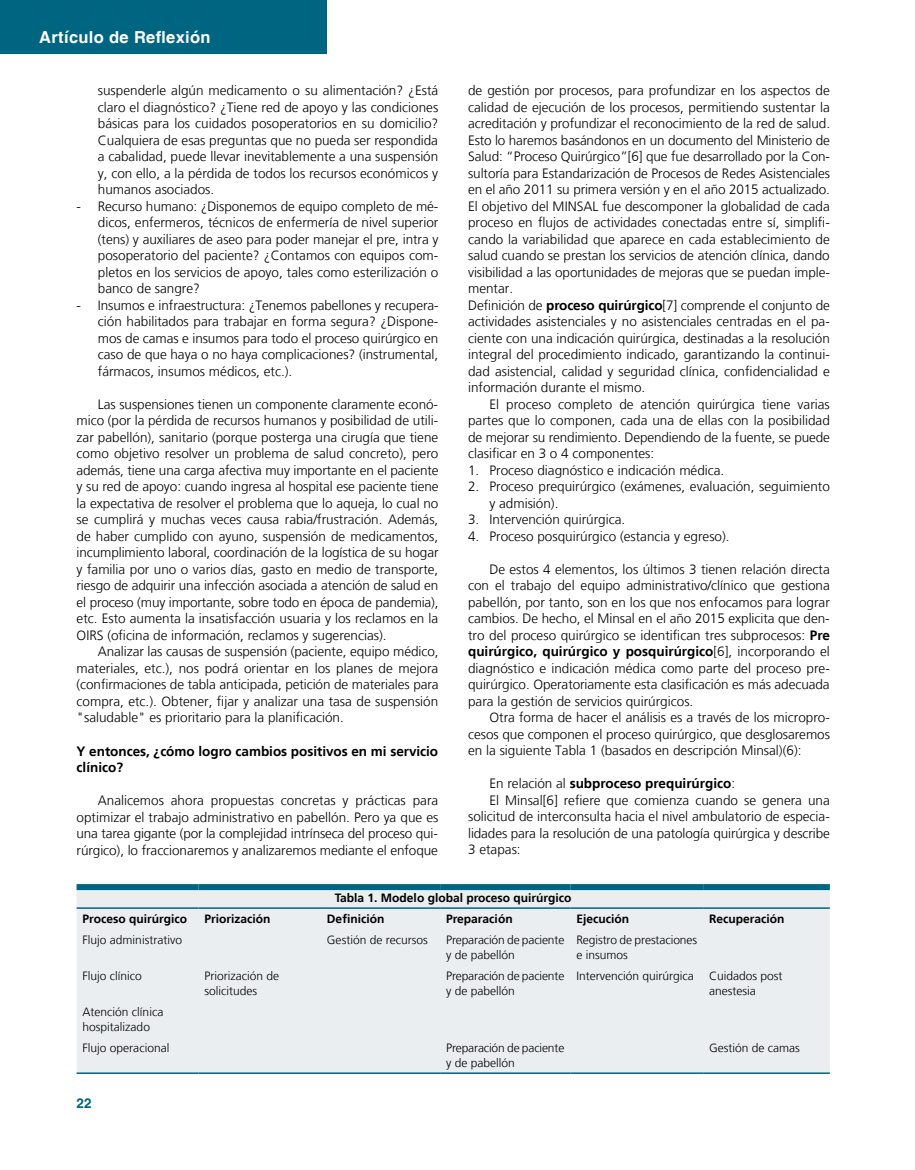
<style>
.page{position:relative;width:915px;height:1170px;background:#fff}
.page>*{position:absolute;margin:0;border:0;box-sizing:border-box;transform-origin:0 0}
.t1{font:700 16.5px "Helvetica";letter-spacing:.02em;color:#fff}
.t2{font:300 13.5px/16.5px "Frutiger LT";color:#000;text-align:justify}
.t3{font:700 13.5px/16.5px "Frutiger LT";color:#000}
.t4{font:700 13.5px "Helvetica";color:#006580}
.t5{font:300 12px/15px "Frutiger LT";color:#000}
.t6{font:700 12px "Frutiger LT";color:#000}
.s1{font-weight:700}
.s2{font-weight:300}
</style>
<div class="page">
<div style="left:0;top:0;width:326px;height:54px;background:#006580"></div>
<div style="left:77px;top:890px;width:752px;height:182px;background:#eaeef0"></div>
<div style="left:77px;top:884px;width:121px;height:6px;background:#006580"></div>
<div style="left:198px;top:884px;width:123px;height:6px;background:#006580"></div>
<div style="left:321px;top:884px;width:119px;height:6px;background:#006580"></div>
<div style="left:440px;top:884px;width:130px;height:6px;background:#006580"></div>
<div style="left:570px;top:884px;width:133px;height:6px;background:#006580"></div>
<div style="left:703px;top:884px;width:126px;height:6px;background:#006580"></div>
<hr style="left:77px;top:907px;width:121px;height:1px;background:#006580">
<hr style="left:198px;top:907px;width:123px;height:1px;background:#006580">
<hr style="left:321px;top:907px;width:119px;height:1px;background:#006580">
<hr style="left:440px;top:907px;width:130px;height:1px;background:#006580">
<hr style="left:570px;top:907px;width:133px;height:1px;background:#006580">
<hr style="left:703px;top:907px;width:126px;height:1px;background:#006580">
<hr style="left:77px;top:1072px;width:121px;height:1px;background:#006580">
<hr style="left:198px;top:1072px;width:123px;height:1px;background:#006580">
<hr style="left:321px;top:1072px;width:119px;height:1px;background:#006580">
<hr style="left:440px;top:1072px;width:130px;height:1px;background:#006580">
<hr style="left:570px;top:1072px;width:133px;height:1px;background:#006580">
<hr style="left:703px;top:1072px;width:126px;height:1px;background:#006580">
<p class="t1" style="left:39px;top:27px;width:173px">Artículo de Reflexión</p>
<p class="t2" style="left:468px;top:82px;width:363px">de gestión por procesos, para profundizar en los aspectos de calidad de ejecución de los procesos, permitiendo sustentar la acreditación y profundizar el reconocimiento de la red de salud.<br>Esto lo haremos basándonos en un documento del Ministerio de Salud: “Proceso Quirúrgico”[6] que fue desarrollado por la Con&shy;sultoría para Estandarización de Procesos de Redes Asistenciales en el año 2011 su primera versión y en el año 2015 actualizado.<br>El objetivo del Minsal</p>
<p class="t2" style="left:98px;top:82px;width:342px">suspenderle algún medicamento o su alimentación? ¿Está claro el diagnóstico? ¿Tiene red de apoyo y las condiciones básicas para los cuidados posoperatorios en su domicilio?<br>Cualquiera de esas preguntas que no pueda ser respondida a cabalidad, puede llevar inevitablemente a una suspensión y, con ello, a la pérdida de todos los recursos económicos y humanos asociados.</p>
<p class="t2" style="left:98px;top:198px;width:342px;text-indent:-21px">- Recurso humano: ¿Disponemos de equipo completo de mé&shy;dicos, enfermeros, técnicos de enfermería de nivel superior (tens) y auxiliares de aseo para poder manejar el pre, intra y posoperatorio del paciente? ¿Contamos con equipos com&shy;pletos en los servicios de apoyo, tales como esterilización o banco de sangre?</p>
<p class="t2" style="left:98px;top:297px;width:342px;text-indent:-21px">- Insumos e infraestructura: ¿Tenemos pabellones y recupera&shy;ción habilitados para trabajar en forma segura? ¿Dispone&shy;mos de camas e insumos para todo el proceso quirúrgico en caso de que haya o no haya complicaciones? (instrumental, fármacos, insumos médicos, etc.).</p>
<p class="t2" style="left:77px;top:396px;width:363px;text-indent:21px">Las suspensiones tienen un componente claramente econó&shy;mico (por la pérdida de recursos humanos y posibilidad de utili&shy;zar pabellón), sanitario (porque posterga una cirugía que tiene como objetivo resolver un problema de salud concreto), pero además, tiene una carga afectiva muy importante en el paciente y su red de apoyo: cuando ingresa al hospital ese paciente tiene la expectativa de resolver el problema que lo aqueja, lo cual no se cumplirá y muchas veces causa rabia/frustración. Además, de haber cumplido con ayuno, suspensión de medicamentos, incumplimiento laboral, coordinación de la logística de su hogar y familia por uno o varios días, gasto en medio de transporte, riesgo de adquirir una infección asociada a atención de salud en el proceso (muy importante, sobre todo en época de pandemia), etc. Esto aumenta la insatisfacción usuaria y los reclamos en la OIRS (oficina de información, reclamos y sugerencias).</p>
<p class="t2" style="left:77px;top:643px;width:363px;text-indent:21px">Analizar las causas de suspensión (paciente, equipo médico, materiales, etc.), nos podrá orientar en los planes de mejora (confirmaciones de tabla anticipada, petición de materiales para compra, etc.). Obtener, fijar y analizar una tasa de suspensión "saludable" es prioritario para la planificación.</p>
<p class="t3" style="left:77px;top:742px;width:363px">Y entonces, ¿cómo logro cambios positivos en mi servicio clínico?</p>
<p class="t2" style="left:77px;top:792px;width:363px;text-indent:21px">Analicemos ahora propuestas concretas y prácticas para optimizar el trabajo administrativo en pabellón. Pero ya que es una tarea gigante (por la complejidad intrínseca del proceso qui&shy;rúrgico), lo fraccionaremos y analizaremos mediante el enfoque</p>
<p class="t2" style="left:468px;top:198px;width:363px;text-align:left;text-indent:134px">fue descomponer la globalidad de cada proceso en flujos de actividades conectadas entre sí, simplifi&shy;cando la variabilidad que aparece en cada establecimiento de salud cuando se prestan los servicios de atención clínica, dando visibilidad a las oportunidades de mejoras que se puedan imple&shy;mentar.<br>Definición de <span class="s1">proceso quirúrgico</span>[7] comprende el conjunto de actividades asistenciales y no asistenciales centradas en el pa&shy;ciente con una indicación quirúrgica, destinadas a la resolución integral del procedimiento indicado, garantizando la continui&shy;dad asistencial, calidad y seguridad clínica, confidencialidad e información durante el mismo.</p>
<p class="t2" style="left:468px;top:396px;width:363px;text-indent:21px">El proceso completo de atención quirúrgica tiene varias partes que lo componen, cada una de ellas con la posibilidad de mejorar su rendimiento. Dependiendo de la fuente, se puede clasificar en 3 o 4 componentes:</p>
<p class="t2" style="left:468px;top:462px;width:258px">1. Proceso diagnóstico e indicación médica.</p>
<p class="t2" style="left:489px;top:478px;width:342px;text-indent:-21px">2. Proceso prequirúrgico (exámenes, evaluación, seguimiento y admisión).</p>
<p class="t2" style="left:468px;top:511px;width:159px">3. Intervención quirúrgica.</p>
<p class="t2" style="left:468px;top:528px;width:263px">4. Proceso posquirúrgico (estancia y egreso).</p>
<p class="t2" style="left:468px;top:561px;width:363px;text-indent:21px">De estos 4 elementos, los últimos 3 tienen relación directa con el trabajo del equipo administrativo/clínico que gestiona pabellón, por tanto, son en los que nos enfocamos para lograr cambios. De hecho, el Minsal en el año 2015 explicita que den&shy;tro del proceso quirúrgico se identifican tres subprocesos: <span class="s1">Pre quirúrgico, quirúrgico y posquirúrgico</span>[6], incorporando el diagnóstico e indicación médica como parte del proceso pre&shy;quirúrgico. Operatoriamente esta clasificación es más adecuada para la gestión de servicios quirúrgicos.</p>
<p class="t2" style="left:468px;top:709px;width:363px;text-indent:21px">Otra forma de hacer el análisis es a través de los micropro&shy;cesos que componen el proceso quirúrgico, que desglosaremos en la siguiente Tabla 1 (basados en descripción Minsal)(6):</p>
<p class="t3" style="left:489px;top:775px;width:247px"><span class="s2">En relación al</span> subproceso prequirúrgico<span class="s2">:</span></p>
<p class="t2" style="left:489px;top:792px;width:342px">El Minsal[6] refiere que comienza cuando se genera una</p>
<p class="t2" style="left:468px;top:808px;width:363px">solicitud de interconsulta hacia el nivel ambulatorio de especia-</p>
<p class="t2" style="left:468px;top:825px;width:363px">lidades para la resolución de una patología quirúrgica y describe</p>
<p class="t2" style="left:468px;top:841px;width:54px">3 etapas:</p>
<p class="t6" style="left:335px;top:890px;width:238px">Tabla 1. Modelo global proceso quirúrgico</p>
<p class="t6" style="left:83px;top:911px;width:106px">Proceso quirúrgico</p>
<p class="t6" style="left:204px;top:911px;width:68px">Priorización</p>
<p class="t6" style="left:327px;top:911px;width:59px">Definición</p>
<p class="t6" style="left:446px;top:911px;width:68px">Preparación</p>
<p class="t6" style="left:576px;top:911px;width:54px">Ejecución</p>
<p class="t6" style="left:709px;top:911px;width:77px">Recuperación</p>
<p class="t5" style="left:83px;top:932px;width:101px">Flujo administrativo</p>
<p class="t5" style="left:327px;top:932px;width:102px">Gestión de recursos</p>
<p class="t5" style="left:446px;top:932px;width:120px">Preparación de paciente y de pabellón</p>
<p class="t5" style="left:576px;top:932px;width:122px">Registro de prestaciones e insumos</p>
<p class="t5" style="left:83px;top:968px;width:61px">Flujo clínico</p>
<p class="t5" style="left:204px;top:968px;width:76px">Priorización de solicitudes</p>
<p class="t5" style="left:446px;top:968px;width:120px">Preparación de paciente y de pabellón</p>
<p class="t5" style="left:576px;top:968px;width:119px">Intervención quirúrgica</p>
<p class="t5" style="left:709px;top:968px;width:75px">Cuidados post anestesia</p>
<p class="t5" style="left:83px;top:1004px;width:82px">Atención clínica hospitalizado</p>
<p class="t5" style="left:83px;top:1040px;width:88px">Flujo operacional</p>
<p class="t5" style="left:446px;top:1040px;width:120px">Preparación de paciente y de pabellón</p>
<p class="t5" style="left:709px;top:1040px;width:92px">Gestión de camas</p>
<p class="t4" style="left:77px;top:1095px;width:17px">22</p>
</div>
